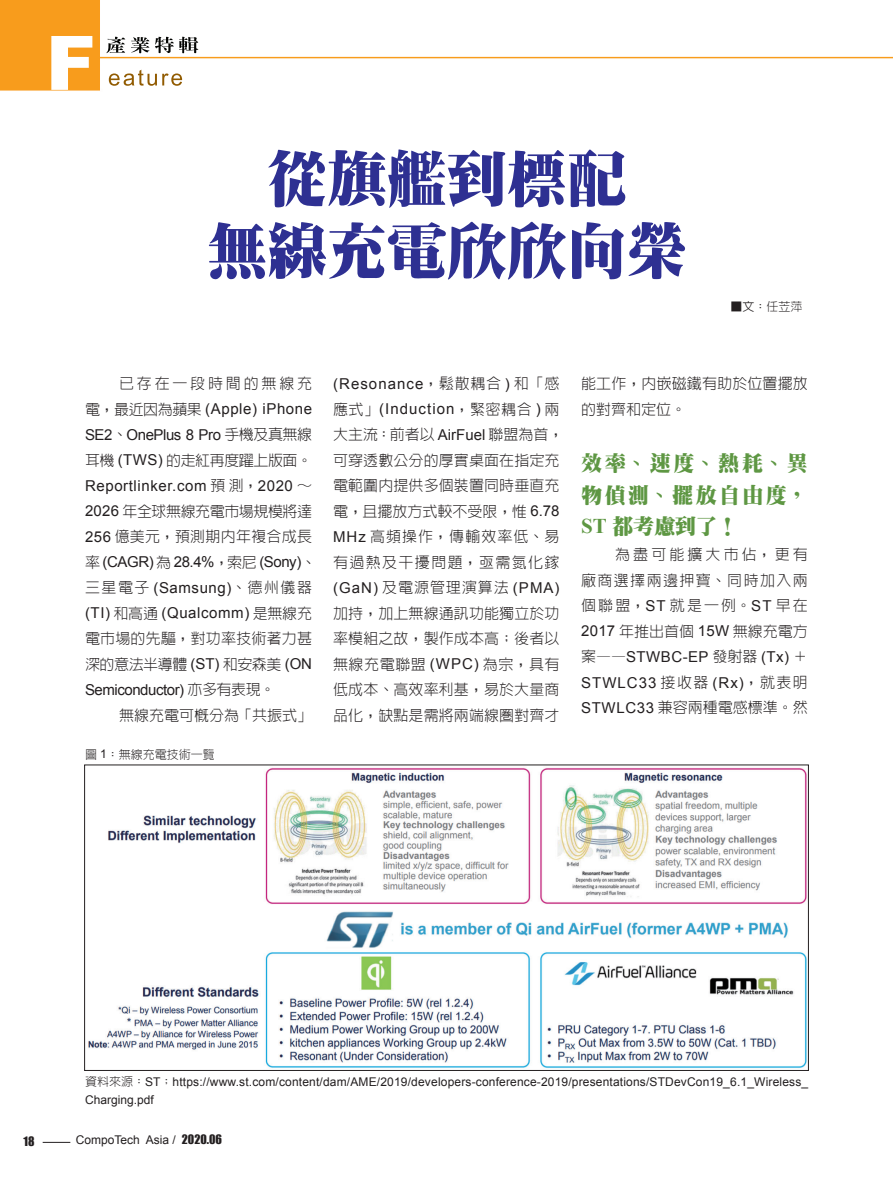
<style>
.page{position:relative;width:893px;height:1191px;background:#fff}
.page>*{position:absolute;margin:0;border:0;box-sizing:border-box;transform-origin:0 0}
.大標題{font:900 60px "Inn Ming";color:#2e3092}
._1級標題{font:900 21px/31.5px "Inn Ming";letter-spacing:.115em;color:#5e9743;text-align:justify}
.說明文字{font:300 15px/25.5px "Lin Gothic";letter-spacing:.01em;color:#231f20}
.圖說{font:12px/18px "Arial";letter-spacing:.015em;color:#231f20}
.圖說-2{font:300 12px "Lin Gothic";color:#231f20}
.圖注{font:300 12px "Lin Gothic";color:#231f20}
.重點提示{font:12px "Impact";color:#231f20}
.s1{font-weight:500}
.s2{font-family:"Arial";font-weight:400}
.s3{font-family:"Times New Roman";font-weight:700}
.s4{font-family:"Lin Gothic";font-weight:300}
.s5{font-family:"Impact"}
</style>
<div class="page">
<img style="left:0;top:0;width:893px;height:91px">
<img style="left:109px;top:70px;width:73px;height:16px">
<img style="left:108px;top:37px;width:80px;height:16px">
<img style="left:51px;top:36px;width:41px;height:54px">
<svg style="left:43px;top:1142px;width:27px;height:1px"></svg>
<img style="left:85px;top:768px;width:723px;height:303px">
<p class="大標題" style="left:267px;top:147px;width:361px">從旗艦到標配</p>
<p class="大標題" style="left:207px;top:219px;width:481px">無線充電欣欣向榮</p>
<p class="圖注" style="left:730px;top:300px;width:73px"><span class="s1">■文</span>：任苙萍</p>
<p class="說明文字" style="left:85px;top:371px;width:232px;text-indent:34px">已存在一段時間的無線充電，最近因為蘋果 <span class="s2">(Apple) iPhone<br>SE2</span>、<span class="s2">OnePlus 8 Pro</span> 手機及真無線耳機 <span class="s2">(TWS)</span> 的走紅再度躍上版面。<br><span class="s2">Reportlinker.com</span> 預測，<span class="s2">2020</span> ～<br><span class="s2">2026</span> 年全球無線充電市場規模將達<br><span class="s2">256</span> 億美元，預測期內年複合成長率 <span class="s2">(CAGR)</span> 為 <span class="s2">28.4%</span>，索尼 <span class="s2">(Sony)</span>、三星電子 <span class="s2">(Samsung)</span>、德州儀器<span class="s2">(TI)</span> 和高通 <span class="s2">(Qualcomm)</span> 是無線充電市場的先驅，對功率技術著力甚深的意法半導體 <span class="s2">(ST)</span> 和安森美 <span class="s2">(ON<br>Semiconductor)</span> 亦多有表現。</p>
<p class="說明文字" style="left:119px;top:702px;width:195px">無線充電可概分為「共振式」</p>
<p class="圖說-2" style="left:85px;top:748px;width:131px">圖 <span class="s2">1</span>：無線充電技術一覽</p>
<p class="說明文字" style="left:333px;top:370px;width:232px"><span class="s2">(Resonance</span>，鬆散耦合 <span class="s2">)</span> 和「感應式」<span class="s2">(Induction</span>，緊密耦合 <span class="s2">)</span> 兩大主流：前者以 <span class="s2">AirFuel</span> 聯盟為首，可穿透數公分的厚實桌面在指定充電範圍內提供多個裝置同時垂直充電，且擺放方式較不受限，惟 <span class="s2">6.78<br>MHz</span> 高頻操作，傳輸效率低、易有過熱及干擾問題，亟需氮化鎵<span class="s2">(GaN)</span> 及電源管理演算法 <span class="s2">(PMA)</span>加持，加上無線通訊功能獨立於功率模組之故，製作成本高；後者以無線充電聯盟 <span class="s2">(WPC)</span> 為宗，具有低成本、高效率利基，易於大量商品化，缺點是需將兩端線圈對齊才</p>
<p class="說明文字" style="left:581px;top:371px;width:228px">能工作，內嵌磁鐵有助於位置擺放的對齊和定位。</p>
<p class="_1級標題" style="left:581px;top:447px;width:228px">效率、速度、熱耗、異物偵測、擺放自由度，<span class="s3">ST</span> 都考慮到了！</p>
<p class="說明文字" style="left:581px;top:542px;width:228px;text-align:justify;text-indent:34px">為盡可能擴大市佔，更有廠商選擇兩邊押寶、同時加入兩個聯盟，<span class="s2">ST</span> 就是一例。<span class="s2">ST</span> 早在<span class="s2">2017</span> 年推出首個 <span class="s2">15W</span> 無線充電方案——<span class="s2">STWBC-EP</span> 發射器 <span class="s2">(Tx)</span> ＋<span class="s2">STWLC33</span> 接收器 <span class="s2">(Rx)</span>，就表明<span class="s2">STWLC33</span> 兼容兩種電感標準。然</p>
<p class="圖說" style="left:85px;top:1073px;width:725px"><span class="s4">資料來源：</span>ST<span class="s4">；</span>https://www.st.com/content/dam/AME/2019/developers-conference-2019/presentations/STDevCon19_6.1_Wireless_<br>Charging.pdf</p>
<p class="重點提示" style="left:24px;top:1132px;width:12px">18</p>
<p class="圖說" style="left:76px;top:1130px;width:148px">CompoTech Asia / <span class="s5">2020.06</span></p>
</div>
